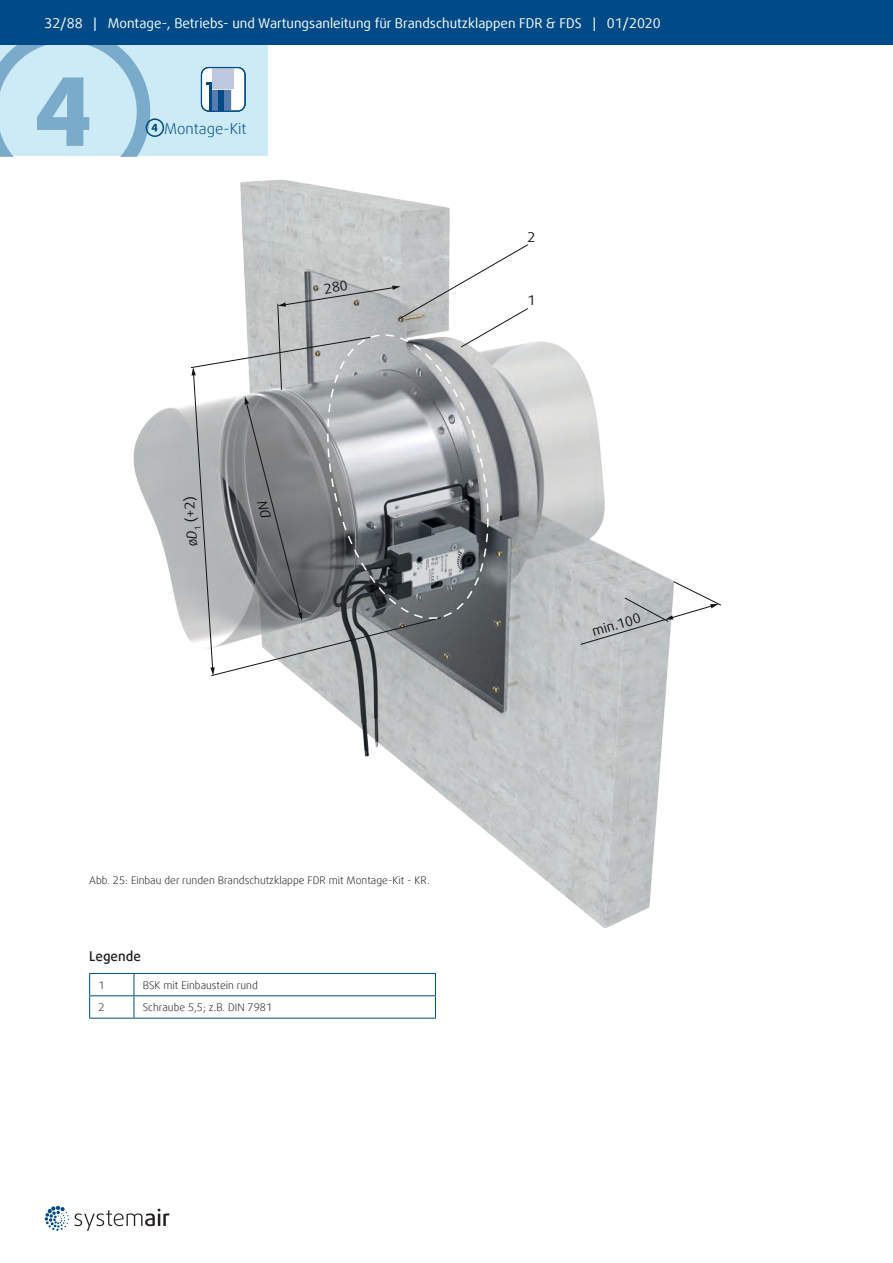
<style>
.page{position:relative;width:893px;height:1263px;background:#fff}
.page>*{position:absolute;margin:0;border:0;box-sizing:border-box;transform-origin:0 0}
.t1{font:300 15px "Daxline Offc Pro";color:#004b87}
.t2{font:13.5px "Daxline Offc Pro";color:#fff}
.t3{font:13.5px "Daxline Offc Pro";color:#111314}
.t4{font:500 13.5px "Daxline Offc Pro";color:#231f20}
.t5{font:300 10.5px "Daxline Offc Pro";color:#231f20}
.s1{font-style:italic}
</style>
<div class="page">
<div style="left:0;top:45px;width:268px;height:111px;background:#ccebf7"></div>
<div style="left:146px;top:118px;width:18px;height:19px;border:2px solid #004b87;border-radius:50%"></div>
<svg style="left:0;top:45px;width:157px;height:111px"></svg>
<svg style="left:201px;top:67px;width:45px;height:45px;background:#a0b8d2"></svg>
<svg style="left:44px;top:1205px;width:125px;height:26px"></svg>
<div style="left:0;top:0;width:893px;height:45px;background:#004b87"></div>
<hr style="left:89px;top:973px;width:45px;height:1px;background:#004b87">
<hr style="left:134px;top:973px;width:302px;height:1px;background:#004b87">
<hr style="left:89px;top:995px;width:45px;height:1px;background:#004b87">
<svg style="left:89px;top:974px;width:1px;height:44px"></svg>
<svg style="left:134px;top:974px;width:1px;height:44px"></svg>
<svg style="left:435px;top:974px;width:1px;height:44px"></svg>
<hr style="left:89px;top:1018px;width:45px;height:1px;background:#004b87">
<hr style="left:134px;top:995px;width:302px;height:1px;background:#004b87">
<hr style="left:134px;top:1018px;width:302px;height:1px;background:#004b87">
<img style="left:120px;top:156px;width:554px;height:772px">
<svg style="left:580px;top:581px;width:141px;height:64px"></svg>
<svg style="left:190px;top:244px;width:339px;height:432px;background:#a4a6a8"></svg>
<p class="t2" style="left:45px;top:14px;width:618px">32/88 | Montage-, Betriebs- und Wartungsanleitung für Brandschutzklappen FDR &amp; FDS | 01/2020</p>
<h1 class="t1" style="left:164px;top:119px;width:84px">Montage-Kit</h1>
<p class="t3" style="left:184px;top:547px;width:52px;rotate:-94deg">ø<span class="s1">D</span><sub>1</sub> (+2)</p>
<p class="t5" style="left:89px;top:873px;width:340px">Abb. 25: Einbau der runden Brandschutzklappe FDR mit Montage-Kit - KR.</p>
<p class="t4" style="left:89px;top:947px;width:53px">Legende</p>
<p class="t5" style="left:99px;top:978px;width:8px">1</p>
<p class="t5" style="left:143px;top:978px;width:117px">BSK mit Einbaustein rund</p>
<p class="t5" style="left:99px;top:1000px;width:8px">2</p>
<p class="t5" style="left:143px;top:1000px;width:131px">Schraube 5,5; z.B. DIN 7981</p>
<p class="t3" style="left:527px;top:228px;width:9px">2</p>
<p class="t3" style="left:527px;top:292px;width:9px">1</p>
<p class="t3" style="left:590px;top:623px;width:51px;rotate:-16deg">min.100</p>
</div>
